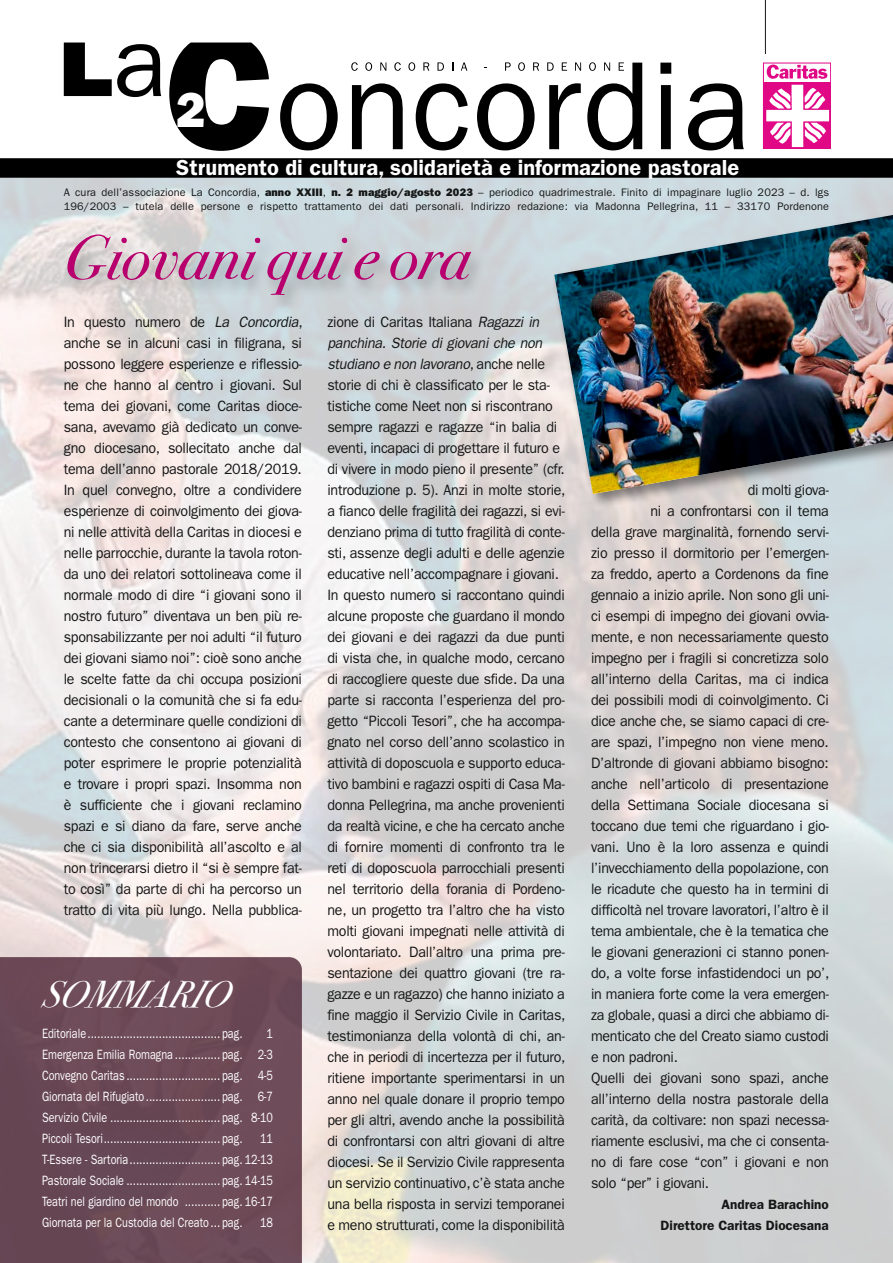
<style>
.page{position:relative;width:893px;height:1263px;background:#fff}
.page>*{position:absolute;margin:0;border:0;box-sizing:border-box;transform-origin:0 0}
.t1{font:italic 63px "Bodoni Svty Two ITCTT";color:#b7006e}
.t2{font:800 49.5px "Franklin Gothic";color:#fff}
.t3{font:italic 37.35px "Bodoni Svty Two ITCTT";color:#fff}
.t4{font:600 21.9px "Franklin Gothic";color:#fff}
.t5{font:15px/21px "Franklin Gothic";letter-spacing:-.015em;color:#151616;text-align:justify;scale:.95 1}
.t6{font:13.5px/21px "Franklin Gothic";color:#fff;text-align:justify;scale:.8 1}
.t7{font:600 13.5px/21px "Franklin Gothic";color:#151616;text-align:right}
.t8{font:10.95px/13.5px "Franklin Gothic";letter-spacing:.01em;color:#151616}
.s1{font-weight:800}
.s2{font-style:italic}
</style>
<div class="page">
<hr style="left:765px;top:0;width:1px;height:54px;background:#151616">
<div style="left:0;top:158px;width:893px;height:20px;background:#000"></div>
<svg style="left:280px;top:83px;width:58px;height:67px"></svg>
<svg style="left:352px;top:83px;width:51px;height:66px"></svg>
<svg style="left:416px;top:83px;width:52px;height:67px"></svg>
<svg style="left:477px;top:83px;width:58px;height:67px"></svg>
<svg style="left:549px;top:83px;width:32px;height:66px"></svg>
<svg style="left:660px;top:63px;width:11px;height:86px"></svg>
<svg style="left:688px;top:83px;width:56px;height:67px"></svg>
<svg style="left:64px;top:43px;width:97px;height:54px"></svg>
<svg style="left:169px;top:43px;width:100px;height:108px"></svg>
<img style="left:765px;top:82px;width:64px;height:65px">
<svg style="left:767px;top:65px;width:60px;height:14px"></svg>
<div style="left:763px;top:63px;width:68px;height:86px;border:1px solid #e10886"></div>
<svg style="left:351px;top:62px;width:7px;height:9px"></svg>
<svg style="left:365px;top:62px;width:7px;height:9px"></svg>
<svg style="left:380px;top:62px;width:6px;height:9px"></svg>
<svg style="left:394px;top:62px;width:7px;height:9px"></svg>
<svg style="left:408px;top:62px;width:7px;height:9px"></svg>
<svg style="left:423px;top:62px;width:6px;height:9px"></svg>
<svg style="left:437px;top:62px;width:7px;height:9px"></svg>
<svg style="left:461px;top:62px;width:6px;height:9px"></svg>
<svg style="left:505px;top:62px;width:6px;height:9px"></svg>
<svg style="left:518px;top:62px;width:7px;height:9px"></svg>
<svg style="left:533px;top:62px;width:6px;height:9px"></svg>
<svg style="left:547px;top:62px;width:7px;height:9px"></svg>
<svg style="left:562px;top:62px;width:5px;height:9px"></svg>
<svg style="left:575px;top:62px;width:6px;height:9px"></svg>
<svg style="left:587px;top:62px;width:55px;height:88px"></svg>
<div style="left:551px;top:208px;width:342px;height:301px;background:#151616;opacity:.5"></div>
<img style="left:554px;top:215px;width:339px;height:279px">
<div style="left:0;top:957px;width:302px;height:306px;background:#6d4a57"></div>
<div style="left:62px;top:232px;width:425px;height:82px;background:#151616;opacity:.3"></div>
<h2 class="t2" style="left:176px;top:81px;width:31px">2</h2>
<h3 class="t4" style="left:176px;top:155px;width:564px">Strumento di cultura, solidarietà e informazione pastorale</h3>
<p class="t8" style="left:64px;top:186px;width:767px">A cura dell’associazione La Concordia, <span class="s1">anno XXIII</span>, <span class="s1">n. 2 maggio/agosto 2023</span> – periodico quadrimestrale. Finito di impaginare luglio 2023 – d. lgs<br>196/2003 – tutela delle persone e rispetto trattamento dei dati personali. Indirizzo redazione: via Madonna Pellegrina, 11 – 33170 Pordenone</p>
<h1 class="t1" style="left:64px;top:203px;width:408px">Giovani qui e ora</h1>
<p class="t5" style="left:64px;top:312px;width:253px">In questo numero de <span class="s2">La Concordia</span>, anche se in alcuni casi in filigrana, si possono leggere esperienze e riflessio&shy;ne che hanno al centro i giovani. Sul tema dei giovani, come Caritas dioce&shy;sana, avevamo già dedicato un conve&shy;gno diocesano, sollecitato anche dal tema dell’anno pastorale 2018/2019.<br>In quel convegno, oltre a condividere esperienze di coinvolgimento dei giova&shy;ni nelle attività della Caritas in diocesi e nelle parrocchie, durante la tavola roton&shy;da uno dei relatori sottolineava come il normale modo di dire “i giovani sono il nostro futuro” diventava un ben più re&shy;sponsabilizzante per noi adulti “il futuro dei giovani siamo noi”: cioè sono anche le scelte fatte da chi occupa posizioni decisionali o la comunità che si fa edu&shy;cante a determinare quelle condizioni di contesto che consentono ai giovani di poter esprimere le proprie potenzialità e trovare i propri spazi. Insomma non è sufficiente che i giovani reclamino spazi e si diano da fare, serve anche che ci sia disponibilità all’ascolto e al non trincerarsi dietro il “si è sempre fat&shy;to così” da parte di chi ha percorso un tratto di vita più lungo. Nella pubblica-</p>
<p class="t5" style="left:327px;top:312px;width:252px;text-align:left">zione di Caritas Italiana <span class="s2">Ragazzi in panchina. Storie di giovani che non studiano e non lavorano</span>, anche nelle storie di chi è classificato per le sta&shy;tistiche come Neet non si riscontrano sempre ragazzi e ragazze “in balia di eventi, incapaci di progettare il futuro e di vivere in modo pieno il presente” (cfr. introduzione p. 5). Anzi in molte storie, a fianco delle fragilità dei ragazzi, si evi&shy;denziano prima di tutto fragilità di conte&shy;sti, assenze degli adulti e delle agenzie educative nell’accompagnare i giovani.<br>In questo numero si raccontano quindi alcune proposte che guardano il mondo dei giovani e dei ragazzi da due punti di vista che, in qualche modo, cercano di raccogliere queste due sfide. Da una parte si racconta l’esperienza del pro&shy;getto “Piccoli Tesori”, che ha accompa&shy;gnato nel corso dell’anno scolastico in attività di doposcuola e supporto educa&shy;tivo bambini e ragazzi ospiti di Casa Ma&shy;donna Pellegrina, ma anche provenienti da realtà vicine, e che ha cercato anche di fornire momenti di confronto tra le reti di doposcuola parrocchiali presenti nel territorio della forania di Pordeno&shy;ne, un progetto tra l’altro che ha visto molti giovani impegnati nelle attività di volontariato. Dall’altro una prima pre&shy;sentazione dei quattro giovani (tre ra&shy;gazze e un ragazzo) che hanno iniziato a fine maggio il Servizio Civile in Caritas, testimonianza della volontà di chi, an&shy;che in periodi di incertezza per il futuro, ritiene importante sperimentarsi in un anno nel quale donare il proprio tempo per gli altri, avendo anche la possibilità di confrontarsi con altri giovani di altre diocesi. Se il Servizio Civile rappresenta un servizio continuativo, c’è stata anche una bella risposta in servizi temporanei e meno strutturati, come la disponibilità</p>
<h3 class="t3" style="left:42px;top:961px;width:199px">SOMMARIO</h3>
<p class="t6" style="left:42px;top:1023px;width:252px">Editoriale......................................... pag.</p>
<p class="t6" style="left:42px;top:1023px;width:290px;text-indent:225px">1<br>Emergenza Emilia Romagna .............. pag. 2-3<br>Convegno Caritas ............................. pag. 4-5<br>Giornata del Rifugiato....................... pag. 6-7<br>Servizio Civile .................................. pag. 8-10<br>Piccoli Tesori.................................... pag.</p>
<p class="t6" style="left:42px;top:1128px;width:290px;text-indent:218px">11<br>T-Essere - Sartoria............................ pag. 12-13<br>Pastorale Sociale ............................. pag. 14-15<br>Teatri nel giardino del mondo ........... pag. 16-17<br>Giornata per la Custodia del Creato ... pag.</p>
<p class="t6" style="left:260px;top:1212px;width:18px">18</p>
<p class="t5" style="left:748px;top:480px;width:87px">di molti giova-</p>
<p class="t5" style="left:650px;top:501px;width:189px">ni a confrontarsi con il tema</p>
<p class="t5" style="left:591px;top:522px;width:252px">della grave marginalità, fornendo servi-</p>
<p class="t5" style="left:591px;top:543px;width:252px">zio presso il dormitorio per l’emergen-</p>
<p class="t5" style="left:591px;top:564px;width:252px">za freddo, aperto a Cordenons da fine</p>
<p class="t5" style="left:591px;top:585px;width:252px">gennaio a inizio aprile. Non sono gli uni-</p>
<p class="t5" style="left:591px;top:606px;width:252px">ci esempi di impegno dei giovani ovvia-</p>
<p class="t5" style="left:591px;top:627px;width:252px">mente, e non necessariamente questo</p>
<p class="t5" style="left:591px;top:648px;width:252px">impegno per i fragili si concretizza solo</p>
<p class="t5" style="left:591px;top:669px;width:252px">all’interno della Caritas, ma ci indica</p>
<p class="t5" style="left:591px;top:690px;width:252px">dei possibili modi di coinvolgimento. Ci</p>
<p class="t5" style="left:591px;top:711px;width:252px">dice anche che, se siamo capaci di cre-</p>
<p class="t5" style="left:591px;top:732px;width:252px">are spazi, l’impegno non viene meno.</p>
<p class="t5" style="left:591px;top:753px;width:252px">D’altronde di giovani abbiamo bisogno:</p>
<p class="t5" style="left:591px;top:774px;width:252px">anche nell’articolo di presentazione</p>
<p class="t5" style="left:591px;top:795px;width:252px">della Settimana Sociale diocesana si</p>
<p class="t5" style="left:591px;top:816px;width:252px">toccano due temi che riguardano i gio-</p>
<p class="t5" style="left:591px;top:837px;width:252px">vani. Uno è la loro assenza e quindi</p>
<p class="t5" style="left:591px;top:858px;width:252px">l’invecchiamento della popolazione, con</p>
<p class="t5" style="left:591px;top:879px;width:252px">le ricadute che questo ha in termini di</p>
<p class="t5" style="left:591px;top:900px;width:252px">difficoltà nel trovare lavoratori, l’altro è il</p>
<p class="t5" style="left:591px;top:921px;width:252px">tema ambientale, che è la tematica che</p>
<p class="t5" style="left:591px;top:942px;width:252px">le giovani generazioni ci stanno ponen-</p>
<p class="t5" style="left:591px;top:963px;width:253px">do, a volte forse infastidendoci un po’,</p>
<p class="t5" style="left:591px;top:984px;width:252px">in maniera forte come la vera emergen-</p>
<p class="t5" style="left:591px;top:1005px;width:252px">za globale, quasi a dirci che abbiamo di-</p>
<p class="t5" style="left:591px;top:1026px;width:252px">menticato che del Creato siamo custodi</p>
<p class="t5" style="left:591px;top:1047px;width:93px">e non padroni.</p>
<p class="t5" style="left:591px;top:1068px;width:252px">Quelli dei giovani sono spazi, anche</p>
<p class="t5" style="left:591px;top:1089px;width:252px">all’interno della nostra pastorale della</p>
<p class="t5" style="left:591px;top:1110px;width:252px">carità, da coltivare: non spazi necessa-</p>
<p class="t5" style="left:591px;top:1131px;width:252px">riamente esclusivi, ma che ci consenta-</p>
<p class="t5" style="left:591px;top:1152px;width:252px">no di fare cose “con” i giovani e non</p>
<p class="t5" style="left:591px;top:1173px;width:126px">solo “per” i giovani.</p>
<p class="t7" style="left:661px;top:1194px;width:170px">Andrea Barachino<br>Direttore Caritas Diocesana</p>
</div>
